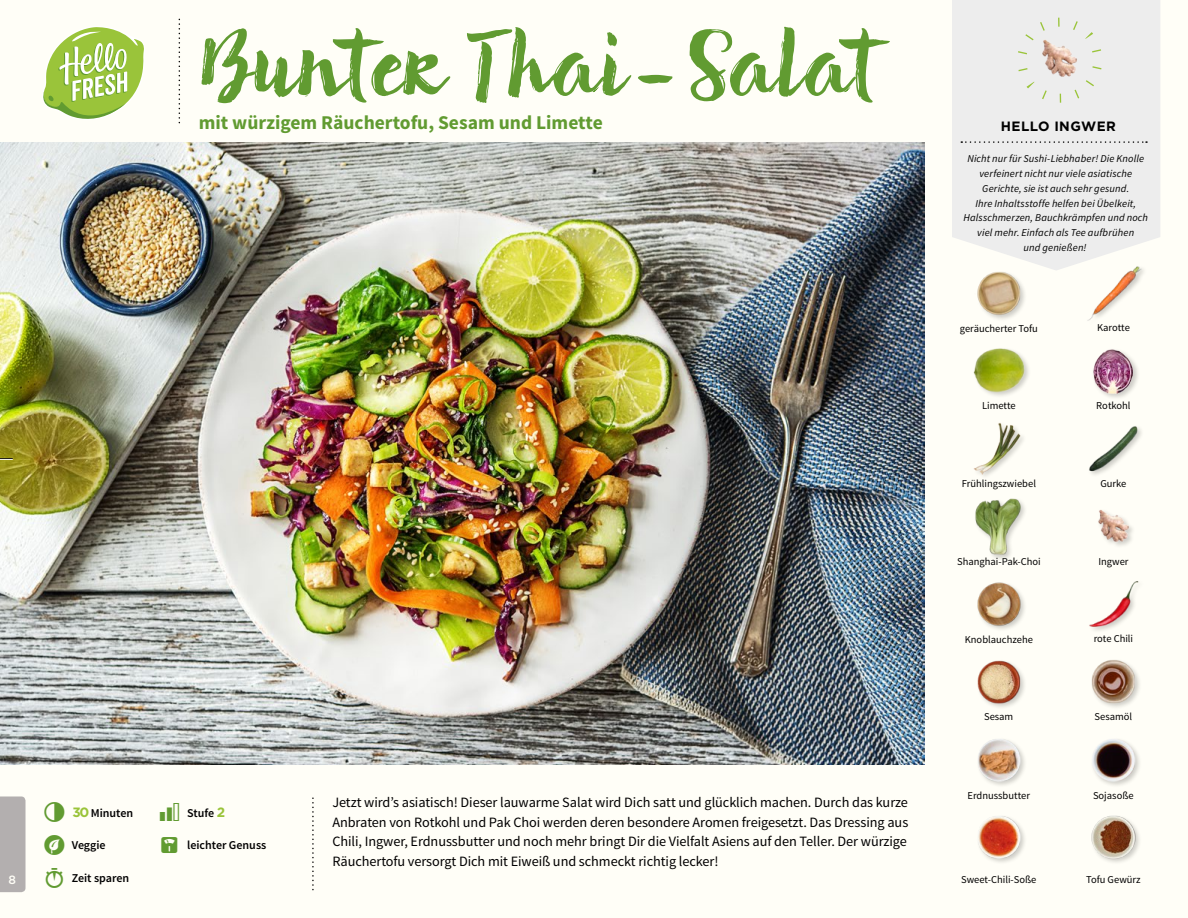
<style>
.page{position:relative;width:1188px;height:918px;background:#fffef7}
.page>*{position:absolute;margin:0;border:0;box-sizing:border-box;transform-origin:0 0}
.t1{font:102px "Brun";color:#619b31;scale:1.09 1}
.t2{font:700 19.5px "Source Sans Pro";color:#619b31}
.t3{font:14.25px/19.5px "Source Sans Pro";letter-spacing:-.005em;color:#000;text-align:justify}
.t4{font:700 13.5px "Gotham";letter-spacing:.03em;color:#000}
.t5{font:600 12px "Source Sans Pro";color:#000}
.t6{font:500 12px "Gotham";color:#fffef7}
.t7{font:italic 10.5px/14.7px "Source Sans Pro";letter-spacing:.015em;color:#000;text-align:center}
.t8{font:10.5px "Source Sans Pro";color:#000}
.s1{font-family:"Gotham";font-weight:700;font-size:13.5px;color:#9ac43a}
</style>
<div class="page">
<svg style="left:43px;top:27px;width:101px;height:92px"></svg>
<div style="left:952px;top:0;width:208px;height:270px;background:#ededed"></div>
<svg style="left:961px;top:141px;width:186px;height:2px"></svg>
<img style="left:1027px;top:25px;width:66px;height:66px">
<div style="left:1017px;top:18px;width:85px;height:85px;border:9px dashed #9ac43a;border-radius:50%"></div>
<img style="left:1089px;top:426px;width:53px;height:49px">
<img style="left:974px;top:423px;width:49px;height:53px">
<div style="left:1086px;top:265px;width:62px;height:63px;background:#fffef7"></div>
<img style="left:1085px;top:264px;width:57px;height:57px">
<img style="left:970px;top:265px;width:57px;height:55px">
<img style="left:1093px;top:349px;width:45px;height:49px">
<img style="left:973px;top:348px;width:54px;height:48px">
<img style="left:1091px;top:660px;width:49px;height:47px">
<img style="left:977px;top:660px;width:48px;height:47px">
<img style="left:978px;top:816px;width:47px;height:46px">
<img style="left:1089px;top:581px;width:50px;height:50px">
<img style="left:977px;top:582px;width:48px;height:48px">
<img style="left:1092px;top:739px;width:48px;height:47px">
<img style="left:978px;top:739px;width:47px;height:47px">
<img style="left:1098px;top:510px;width:35px;height:36px">
<div style="left:973px;top:497px;width:55px;height:65px;background:#000;opacity:.2"></div>
<img style="left:973px;top:498px;width:55px;height:57px">
<div style="left:0;top:796px;width:26px;height:96px;background:#b3afaf"></div>
<img style="left:1091px;top:815px;width:48px;height:48px">
<img style="left:0;top:142px;width:925px;height:623px">
<svg style="left:0;top:458px;width:13px;height:2px"></svg>
<p class="t6" style="left:9px;top:872px;width:9px">8</p>
<h1 class="t1" style="left:199px;top:-1px;width:621px">Bunter Thai-Salat</h1>
<h2 class="t2" style="left:199px;top:110px;width:406px">mit würzigem Räuchertofu, Sesam und Limette</h2>
<p class="t5" style="left:72px;top:805px;width:62px"><span class="s1">30</span> Minuten</p>
<p class="t5" style="left:187px;top:805px;width:40px">Stufe <span class="s1">2</span></p>
<p class="t5" style="left:72px;top:838px;width:35px">Veggie</p>
<p class="t5" style="left:187px;top:838px;width:81px">leichter Genuss</p>
<p class="t5" style="left:72px;top:870px;width:59px">Zeit sparen</p>
<p class="t3" style="left:332px;top:793px;width:577px">Jetzt wird’s asiatisch! Dieser lauwarme Salat wird Dich satt und glücklich machen. Durch das kurze Anbraten von Rotkohl und Pak Choi werden deren besondere Aromen freigesetzt. Das Dressing aus Chili, Ingwer, Erdnussbutter und noch mehr bringt Dir die Vielfalt Asiens auf den Teller. Der würzige Räuchertofu versorgt Dich mit Eiweiß und schmeckt richtig lecker!</p>
<p class="t4" style="left:1001px;top:117px;width:116px">HELLO INGWER</p>
<p class="t7" style="left:963px;top:152px;width:186px">Nicht nur für Sushi-Liebhaber! Die Knolle verfeinert nicht nur viele asiatische Gerichte, sie ist auch sehr gesund.<br>Ihre Inhaltsstoffe helfen bei Übelkeit, Halsschmerzen, Bauchkrämpfen und noch viel mehr. Einfach als Tee aufbrühen<br>und genießen!</p>
<p class="t8" style="left:960px;top:322px;width:79px">geräucherter Tofu</p>
<p class="t8" style="left:1097px;top:321px;width:34px">Karotte</p>
<p class="t8" style="left:982px;top:399px;width:35px">Limette</p>
<p class="t8" style="left:1096px;top:399px;width:36px">Rotkohl</p>
<p class="t8" style="left:962px;top:477px;width:76px">Frühlingszwiebel</p>
<p class="t8" style="left:1100px;top:477px;width:28px">Gurke</p>
<p class="t8" style="left:957px;top:555px;width:85px">Shanghai-Pak-Choi</p>
<p class="t8" style="left:1098px;top:555px;width:32px">Ingwer</p>
<p class="t8" style="left:965px;top:633px;width:70px">Knoblauchzehe</p>
<p class="t8" style="left:1094px;top:632px;width:41px">rote Chili</p>
<p class="t8" style="left:984px;top:710px;width:31px">Sesam</p>
<p class="t8" style="left:1095px;top:710px;width:39px">Sesamöl</p>
<p class="t8" style="left:967px;top:789px;width:64px">Erdnussbutter</p>
<p class="t8" style="left:1093px;top:789px;width:42px">Sojasoße</p>
<p class="t8" style="left:961px;top:873px;width:77px">Sweet-Chili-Soße</p>
<p class="t8" style="left:1086px;top:873px;width:56px">Tofu Gewürz</p>
</div>
